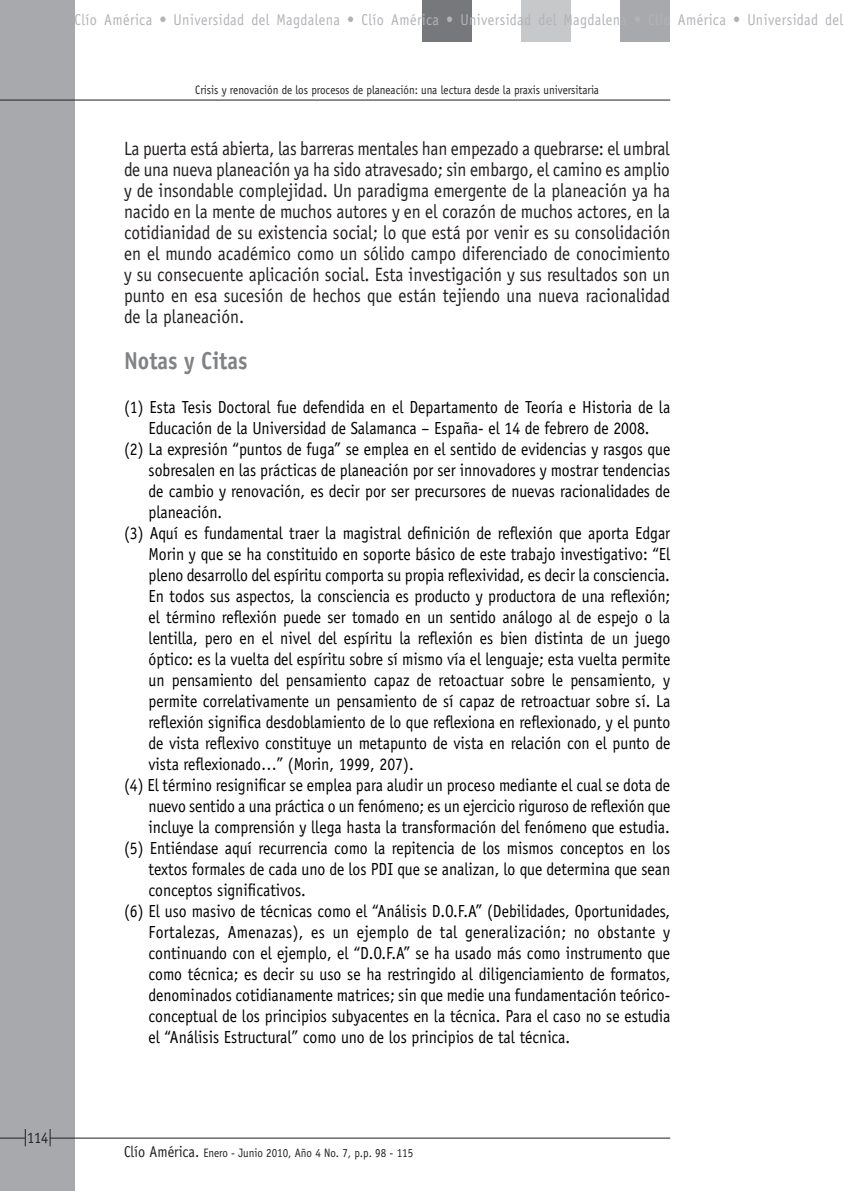
<style>
.page{position:relative;width:844px;height:1191px;background:#fff}
.page>*{position:absolute;margin:0;border:0;box-sizing:border-box;transform-origin:0 0}
.Sub_título_1{font:700 24.5px "Officina Sans";color:#808285;scale:.9 1}
.C__de_texto{font:19.25px/21px "Officina Sans";color:#231f20;text-align:justify;scale:.9 1}
.Notas_y_Citas{font:17.5px/21px "Officina Sans";color:#000;text-align:justify;scale:.9 1}
.t1{font:15.75px "Officina Sans";letter-spacing:.03em;color:#b2b3b7;scale:.9 1}
.t2{font:15.75px "Officina Sans";color:#231f20;scale:.9 1}
.t3{font:12.25px "Officina Sans";color:#231f20;scale:.9 1}
.s1{font-size:15.75px}
</style>
<div class="page">
<div style="left:0;top:0;width:74px;height:1191px;background:#a8a9ad"></div>
<hr style="left:50px;top:1137px;width:620px;height:1px;background:#231f20">
<div style="left:422px;top:0;width:49px;height:41px;background:#76787b"></div>
<div style="left:620px;top:0;width:50px;height:41px;background:#a8a9ad"></div>
<div style="left:521px;top:0;width:49px;height:41px;background:#c7c8ca"></div>
<svg style="left:50px;top:1129px;width:1px;height:17px"></svg>
<svg style="left:0;top:1129px;width:26px;height:17px"></svg>
<hr style="left:0;top:100px;width:670px;height:1px;background:#231f20">
<p class="t1" style="left:74px;top:11px;width:855px">Clío América • Universidad del Magdalena • Clío América • Universidad del Magdalena • Clío América • Universidad del</p>
<p class="t3" style="left:195px;top:82px;width:450px">Crisis y renovación de los procesos de planeación: una lectura desde la praxis universitaria</p>
<p class="C__de_texto" style="left:124px;top:138px;width:608px">La puerta está abierta, las barreras mentales han empezado a quebrarse: el umbral de una nueva planeación ya ha sido atravesado; sin embargo, el camino es amplio y de insondable complejidad. Un paradigma emergente de la planeación ya ha nacido en la mente de muchos autores y en el corazón de muchos actores, en la cotidianidad de su existencia social; lo que está por venir es su consolidación en el mundo académico como un sólido campo diferenciado de conocimiento y su consecuente aplicación social. Esta investigación y sus resultados son un punto en esa sucesión de hechos que están tejiendo una nueva racionalidad de la planeación.</p>
<p class="Sub_título_1" style="left:124px;top:345px;width:138px">Notas y Citas</p>
<p class="Notas_y_Citas" style="left:124px;top:396px;width:608px;text-align:center">(1) Esta Tesis Doctoral fue defendida en el Departamento de Teoría e Historia de la<br>Educación de la Universidad de Salamanca – España- el 14 de febrero de 2008.</p>
<p class="Notas_y_Citas" style="left:148px;top:438px;width:581px;text-indent:-24px">(2) La expresión “puntos de fuga” se emplea en el sentido de evidencias y rasgos que sobresalen en las prácticas de planeación por ser innovadores y mostrar tendencias de cambio y renovación, es decir por ser precursores de nuevas racionalidades de planeación.</p>
<p class="Notas_y_Citas" style="left:148px;top:522px;width:581px;text-indent:-24px">(3) Aquí es fundamental traer la magistral definición de reflexión que aporta Edgar Morin y que se ha constituido en soporte básico de este trabajo investigativo: “El pleno desarrollo del espíritu comporta su propia reflexividad, es decir la consciencia.<br>En todos sus aspectos, la consciencia es producto y productora de una reflexión; el término reflexión puede ser tomado en un sentido análogo al de espejo o la lentilla, pero en el nivel del espíritu la reflexión es bien distinta de un juego óptico: es la vuelta del espíritu sobre sí mismo vía el lenguaje; esta vuelta permite un pensamiento del pensamiento capaz de retoactuar sobre le pensamiento, y permite correlativamente un pensamiento de sí capaz de retroactuar sobre sí. La reflexión significa desdoblamiento de lo que reflexiona en reflexionado, y el punto de vista reflexivo constituye un metapunto de vista en relación con el punto de vista reflexionado…” (Morin, 1999, 207).</p>
<p class="Notas_y_Citas" style="left:148px;top:774px;width:581px;text-indent:-24px">(4) El término resignificar se emplea para aludir un proceso mediante el cual se dota de nuevo sentido a una práctica o un fenómeno; es un ejercicio riguroso de reflexión que incluye la comprensión y llega hasta la transformación del fenómeno que estudia.</p>
<p class="Notas_y_Citas" style="left:148px;top:837px;width:581px;text-indent:-24px">(5) Entiéndase aquí recurrencia como la repitencia de los mismos conceptos en los textos formales de cada uno de los PDI que se analizan, lo que determina que sean conceptos significativos.</p>
<p class="Notas_y_Citas" style="left:148px;top:900px;width:581px;text-indent:-24px">(6) El uso masivo de técnicas como el “Análisis D.O.F.A” (Debilidades, Oportunidades, Fortalezas, Amenazas), es un ejemplo de tal generalización; no obstante y continuando con el ejemplo, el “D.O.F.A” se ha usado más como instrumento que como técnica; es decir su uso se ha restringido al diligenciamiento de formatos, denominados cotidianamente matrices; sin que medie una fundamentación teórico&shy;conceptual de los principios subyacentes en la técnica. Para el caso no se estudia el “Análisis Estructural” como uno de los principios de tal técnica.</p>
<p class="t2" style="left:27px;top:1128px;width:25px">114</p>
<p class="t3" style="left:124px;top:1145px;width:323px"><span class="s1">Clío América.</span> Enero - Junio 2010, Año 4 No. 7, p.p. 98 - 115</p>
</div>
